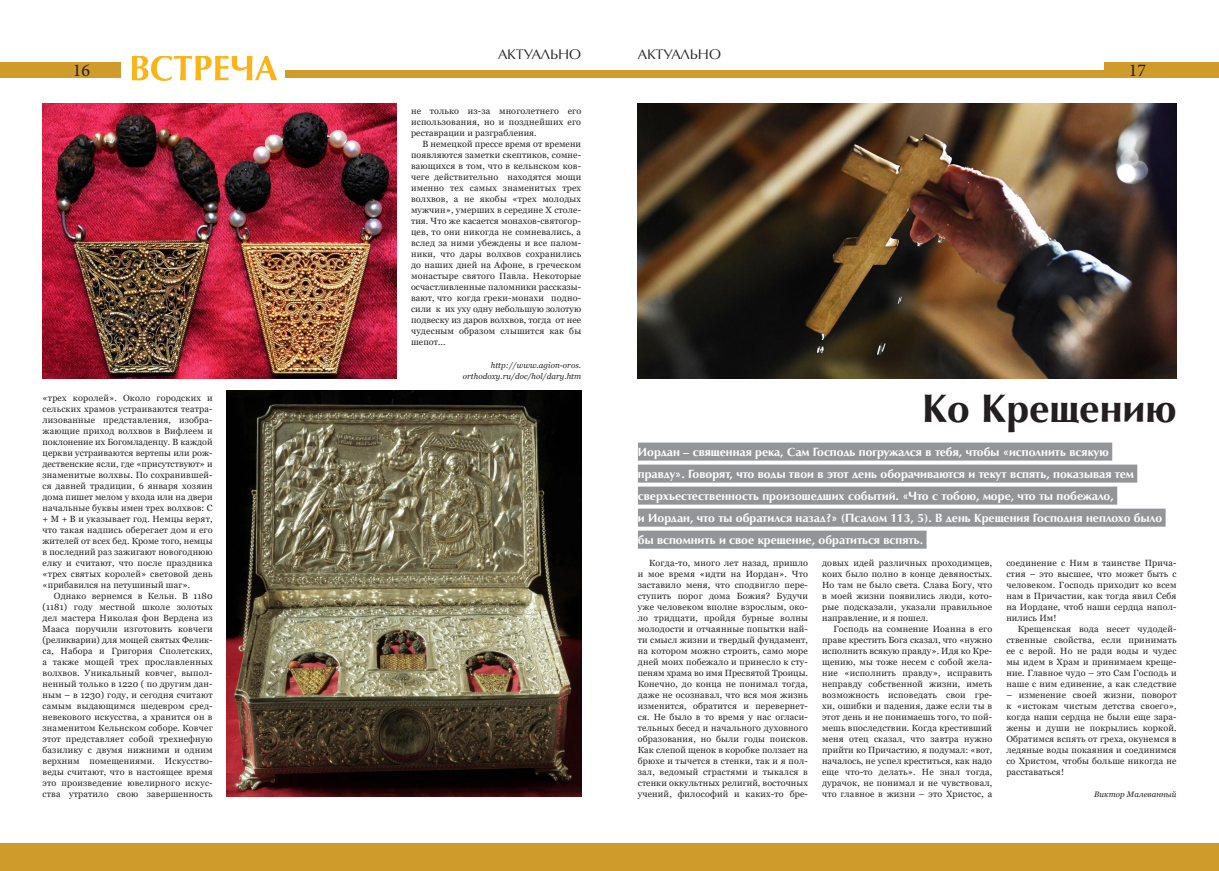
<style>
.page{position:relative;width:1219px;height:871px;background:#fff}
.page>*{position:absolute;margin:0;border:0;box-sizing:border-box;transform-origin:0 0}
.ЗАГОЛОВОК_БОЛЬШОЙ{font:700 40px "AG Opus High Resolution";color:#231f20}
.t1{font:18px "Minion Pro";color:#231f20}
.РУБРИКА{font:14px "AG Opus High Resolution";color:#231f20}
.ЛИД2{font:700 12px/22px "AG Opus High Resolution";color:#fff}
.без_висячих_строк{font:9px/11px "Georgia";letter-spacing:.02em;color:#231f20;text-align:justify}
.ПОДПИСЬ_ТЕКСТА{font:italic 8px/11px "Georgia";letter-spacing:.01em;color:#231f20;text-align:right}
</style>
<div class="page">
<div style="left:0;top:62px;width:120px;height:16px;background:#cf9b2a"></div>
<div style="left:1104px;top:62px;width:115px;height:16px;background:#cf9b2a"></div>
<div style="left:285px;top:70px;width:324px;height:8px;background:#cf9b2a"></div>
<div style="left:609px;top:70px;width:610px;height:8px;background:#cf9b2a"></div>
<div style="left:0;top:843px;width:1219px;height:27px;background:#cf9b2a"></div>
<img style="left:132px;top:56px;width:145px;height:25px">
<div style="left:638px;top:442px;width:474px;height:18px;background:#939598"></div>
<div style="left:638px;top:464px;width:499px;height:18px;background:#939598"></div>
<div style="left:638px;top:486px;width:479px;height:18px;background:#939598"></div>
<div style="left:638px;top:508px;width:528px;height:18px;background:#939598"></div>
<div style="left:638px;top:530px;width:288px;height:18px;background:#939598"></div>
<img style="left:638px;top:103px;width:538px;height:275px">
<img style="left:227px;top:390px;width:354px;height:406px">
<img style="left:42px;top:103px;width:355px;height:275px">
<p class="РУБРИКА" style="left:498px;top:46px;width:85px">АКТУАЛЬНО</p>
<p class="РУБРИКА" style="left:638px;top:46px;width:85px">АКТУАЛЬНО</p>
<h2 class="t1" style="left:73px;top:58px;width:19px">16</h2>
<h2 class="t1" style="left:1129px;top:58px;width:19px">17</h2>
<p class="без_висячих_строк" style="left:43px;top:392px;width:172px">«трех королей». Около городских и сельских храмов устраиваются театра&shy;лизованные представления, изобра&shy;жающие приход волхвов в Вифлеем и поклонение их Богомладенцу. В каждой церкви устраиваются вертепы или рож&shy;дественские ясли, где «присутствуют» и знаменитые волхвы. По сохранившей&shy;ся давней традиции, 6 января хозяин дома пишет мелом у входа или на двери начальные буквы имен трех волхвов: С + М + В и указывает год. Немцы верят, что такая надпись оберегает дом и его жителей от всех бед. Кроме того, немцы в последний раз зажигают новогоднюю елку и считают, что после праздника «трех святых королей» световой день «прибавился на петушиный шаг».</p>
<p class="без_висячих_строк" style="left:43px;top:590px;width:172px;text-indent:11px">Однако вернемся в Кельн. В 1180 (1181) году местной школе золотых дел мастера Николая фон Вердена из Мааса поручили изготовить ковчеги (реликварии) для мощей святых Фелик&shy;са, Набора и Григория Сполетских, а также мощей трех прославленных волхвов. Уникальный ковчег, выпол&shy;ненный только в 1220 ( по другим дан&shy;ным – в 1230) году, и сегодня считают самым выдающимся шедевром сред&shy;невекового искусства, а хранится он в знаменитом Кельнском соборе. Ковчег этот представляет собой трехнефную базилику с двумя нижними и одним верхним помещениями. Искусство&shy;веды считают, что в настоящее время это произведение ювелирного искус&shy;ства утратило свою завершенность</p>
<p class="без_висячих_строк" style="left:411px;top:106px;width:172px">не только из-за многолетнего его использования, но и позднейших его реставрации и разграбления.</p>
<p class="без_висячих_строк" style="left:411px;top:139px;width:172px;text-indent:11px">В немецкой прессе время от времени появляются заметки скептиков, сомне&shy;вающихся в том, что в кельнском ков&shy;чеге действительно находятся мощи именно тех самых знаменитых трех волхвов, а не якобы «трех молодых мужчин», умерших в середине Х столе&shy;тия. Что же касается монахов-святогор&shy;цев, то они никогда не сомневались, а вслед за ними убеждены и все палом&shy;ники, что дары волхвов сохранились до наших дней на Афоне, в греческом монастыре святого Павла. Некоторые осчастливленные паломники рассказы&shy;вают, что когда греки-монахи подно&shy;сили к их уху одну небольшую золотую подвеску из даров волхвов, тогда от нее чудесным образом слышится как бы шепот...</p>
<p class="ПОДПИСЬ_ТЕКСТА" style="left:463px;top:359px;width:120px">http://www.agion-oros. orthodoxy.ru/doc/hol/dary.htm</p>
<p class="ЗАГОЛОВОК_БОЛЬШОЙ" style="left:922px;top:384px;width:256px">Ко Крещению</p>
<p class="ЛИД2" style="left:638px;top:440px;width:526px">Иордан – священная река, Сам Господь погружался в тебя, чтобы «исполнить всякую<br>правду». Говорят, что воды твои в этот день оборачиваются и текут вспять, показывая тем сверхъестественность произошедших событий. «Что с тобою, море, что ты побежало,<br>и Иордан, что ты обратился назад?» (Псалом 113, 5). В день Крещения Господня неплохо было бы вспомнить и свое крещение, обратиться вспять.</p>
<p class="без_висячих_строк" style="left:822px;top:557px;width:172px">довых идей различных проходимцев, коих было полно в конце девяностых.<br>Но там не было света. Слава Богу, что в моей жизни появились люди, кото&shy;рые подсказали, указали правильное направление, и я пошел.</p>
<p class="без_висячих_строк" style="left:822px;top:623px;width:172px;text-indent:11px">Господь на сомнение Иоанна в его праве крестить Бога сказал, что «нужно исполнить всякую правду». Идя ко Кре&shy;щению, мы тоже несем с собой жела&shy;ние «исполнить правду», исправить неправду собственной жизни, иметь возможность исповедать свои гре&shy;хи, ошибки и падения, даже если ты в этот день и не понимаешь того, то пой&shy;мешь впоследствии. Когда крестивший меня отец сказал, что завтра нужно прийти ко Причастию, я подумал: «вот, началось, не успел креститься, как надо еще что-то делать». Не знал тогда, дурачок, не понимал и не чувствовал, что главное в жизни – это Христос, а</p>
<p class="без_висячих_строк" style="left:638px;top:557px;width:172px;text-indent:11px">Когда-то, много лет назад, пришло и мое время «идти на Иордан». Что заставило меня, что сподвигло пере&shy;ступить порог дома Божия? Будучи уже человеком вполне взрослым, око&shy;ло тридцати, пройдя бурные волны молодости и отчаянные попытки най&shy;ти смысл жизни и твердый фундамент, на котором можно строить, само море дней моих побежало и принесло к сту&shy;пеням храма во имя Пресвятой Троицы.<br>Конечно, до конца не понимал тогда, даже не осознавал, что вся моя жизнь изменится, обратится и перевернет&shy;ся. Не было в то время у нас огласи&shy;тельных бесед и начального духовного образования, но были годы поисков.<br>Как слепой щенок в коробке ползает на брюхе и тычется в стенки, так и я пол&shy;зал, ведомый страстями и тыкался в стенки оккультных религий, восточных учений, философий и каких-то бре-</p>
<p class="без_висячих_строк" style="left:1006px;top:557px;width:172px">соединение с Ним в таинстве Прича&shy;стия – это высшее, что может быть с человеком. Господь приходит ко всем нам в Причастии, как тогда явил Себя на Иордане, чтоб наши сердца напол&shy;нились Им!</p>
<p class="без_висячих_строк" style="left:1006px;top:623px;width:172px;text-indent:11px">Крещенская вода несет чудодей&shy;ственные свойства, если принимать ее с верой. Но не ради воды и чудес мы идем в Храм и принимаем креще&shy;ние. Главное чудо – это Сам Господь и наше с ним единение, а как следствие</p>
<p class="без_висячих_строк" style="left:1006px;top:689px;width:172px">– изменение своей жизни, поворот к «истокам чистым детства своего», когда наши сердца не были еще зара&shy;жены и души не покрылись коркой.<br>Обратимся вспять от греха, окунемся в ледяные воды покаяния и соединимся со Христом, чтобы больше никогда не расставаться!</p>
<p class="ПОДПИСЬ_ТЕКСТА" style="left:1094px;top:788px;width:84px">Виктор Малеванный</p>
</div>
